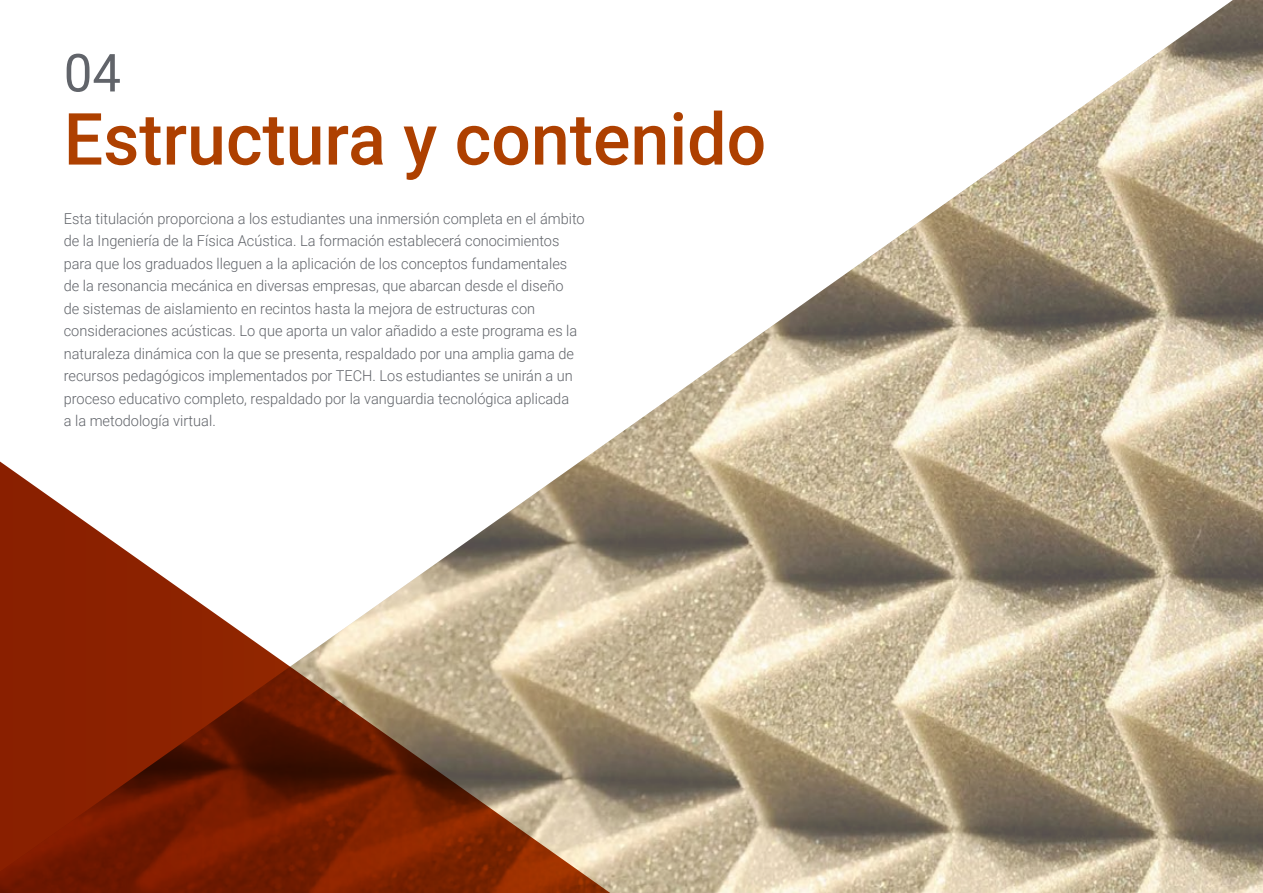
<style>
.page{position:relative;width:1263px;height:893px;background:#fff}
.page>*{position:absolute;margin:0;border:0;box-sizing:border-box;transform-origin:0 0}
.t1{font:500 72px "Roboto";color:#ae4000}
.t2{font:52.5px "Roboto";color:#61646a}
.t3{font:300 15px/22.5px "Roboto";color:#61646a}
</style>
<div class="page">
<img style="left:602px;top:0;width:661px;height:893px">
<svg style="left:0;top:446px;width:640px;height:447px"></svg>
<h2 class="t2" style="left:64px;top:36px;width:59px">04</h2>
<h1 class="t1" style="left:64px;top:89px;width:704px">Estructura y contenido</h1>
<p class="t3" style="left:64px;top:207px;width:522px">Esta titulación proporciona a los estudiantes una inmersión completa en el ámbito de la Ingeniería de la Física Acústica. La formación establecerá conocimientos para que los graduados lleguen a la aplicación de los conceptos fundamentales de la resonancia mecánica en diversas empresas, que abarcan desde el diseño<br>de sistemas de aislamiento en recintos hasta la mejora de estructuras con consideraciones acústicas. Lo que aporta un valor añadido a este programa es la naturaleza dinámica con la que se presenta, respaldado por una amplia gama de recursos pedagógicos implementados por TECH. Los estudiantes se unirán a un proceso educativo completo, respaldado por la vanguardia tecnológica aplicada<br>a la metodología virtual.</p>
</div>
